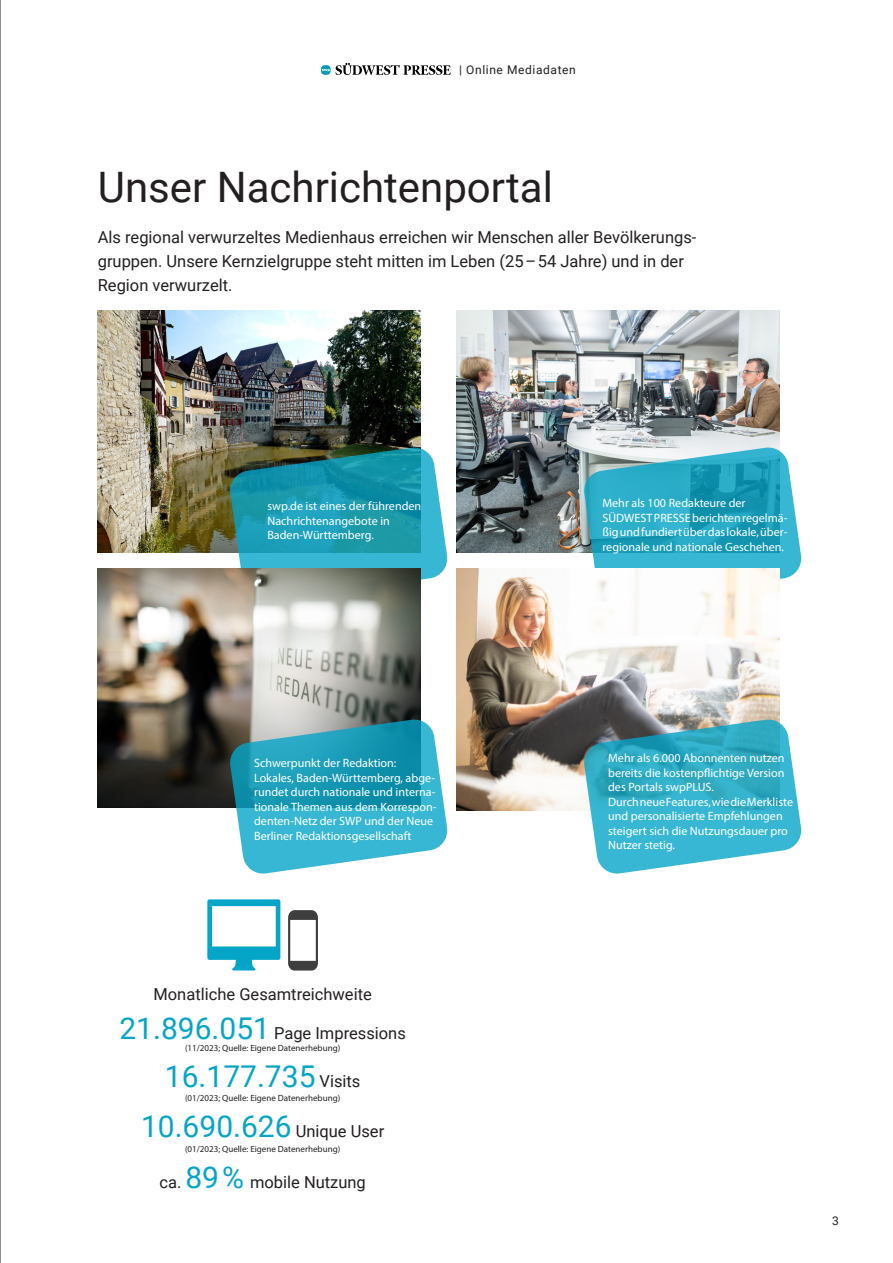
<style>
.page{position:relative;width:893px;height:1263px;background:#fff}
.page>*{position:absolute;margin:0;border:0;box-sizing:border-box;transform-origin:0 0}
.SWP_Headline_28{font:42px "Roboto";color:#231f20}
.t1{font:30px "Roboto";color:#05a5c8}
.SWP_Vorspann_11{font:16.5px/24px "Roboto";color:#231f20}
.t2{font:12.15px/14.5px "Myriad Pro";color:#fff}
.t3{font:12px "Roboto";letter-spacing:.05em;color:#231f20}
.SWP_rechtlicher_Text_Quellenangabe{font:9px "Myriad Pro";color:#231f20}
.s1{font-size:30px;color:#05a5c8}
.s2{font-size:16.5px;color:#231f20}
</style>
<div class="page">
<img style="left:98px;top:311px;width:322px;height:242px">
<svg style="left:207px;top:899px;width:73px;height:72px"></svg>
<svg style="left:288px;top:910px;width:30px;height:60px"></svg>
<svg style="left:229px;top:446px;width:219px;height:157px;background:#329baa"></svg>
<img style="left:98px;top:568px;width:322px;height:239px">
<svg style="left:229px;top:718px;width:219px;height:156px;background:#4aafc4"></svg>
<img style="left:457px;top:310px;width:322px;height:243px">
<svg style="left:583px;top:446px;width:219px;height:133px;background:#42afc7"></svg>
<img style="left:456px;top:568px;width:324px;height:243px">
<svg style="left:583px;top:718px;width:219px;height:156px;background:#52b5c9"></svg>
<div style="left:321px;top:65px;width:10px;height:10px;background:#12a0bc;border-radius:50%"></div>
<svg style="left:322px;top:63px;width:129px;height:12px"></svg>
<hr style="left:0;top:0;width:1px;height:1263px;background:#231f20">
<p class="t3" style="left:459px;top:62px;width:118px">| Online Mediadaten</p>
<p class="SWP_Headline_28" style="left:98px;top:157px;width:457px">Unser Nachrichtenportal</p>
<p class="SWP_Vorspann_11" style="left:98px;top:224px;width:600px">Als regional verwurzeltes Medienhaus erreichen wir Menschen aller Bevölkerungs&shy;gruppen. Unsere Kernzielgruppe steht mitten im Leben (25 – 54 Jahre) und in der<br>Region verwurzelt.</p>
<p class="t2" style="left:267px;top:499px;width:155px">swp.de ist eines der führenden<br>Nachrichtenangebote in<br>Baden-Württemberg.</p>
<p class="t2" style="left:254px;top:756px;width:184px">Schwerpunkt der Redaktion:<br>Lokales, Baden-Württemberg, abge&shy;rundet durch nationale und interna&shy;tionale Themen aus dem Korrespon&shy;denten-Netz der SWP und der Neue Berliner Redaktionsgesellschaft</p>
<p class="SWP_Vorspann_11" style="left:153px;top:981px;width:220px">Monatliche Gesamtreichweite</p>
<p class="SWP_Vorspann_11" style="left:119px;top:1020px;width:288px"><span class="s1">21.896.051</span> Page Impressions</p>
<p class="SWP_rechtlicher_Text_Quellenangabe" style="left:185px;top:1042px;width:157px">(11/2023; Quelle: Eigene Datenerhebung)</p>
<p class="t1" style="left:165px;top:1055px;width:197px">16.177.735 <span class="s2">Visits</span></p>
<p class="SWP_rechtlicher_Text_Quellenangabe" style="left:185px;top:1093px;width:157px">(01/2023; Quelle: Eigene Datenerhebung)</p>
<p class="t1" style="left:141px;top:1106px;width:245px">10.690.626 <span class="s2">Unique User</span></p>
<p class="SWP_rechtlicher_Text_Quellenangabe" style="left:185px;top:1143px;width:157px">(01/2023; Quelle: Eigene Datenerhebung)</p>
<p class="SWP_Vorspann_11" style="left:159px;top:1170px;width:208px">ca. <span class="s1">89 %</span> mobile Nutzung</p>
<p class="t2" style="left:602px;top:496px;width:186px">Mehr als 100 Redakteure der SÜDWEST PRESSE berichten regelmä&shy;ßig und fundiert über das lokale, über&shy;regionale und nationale Geschehen.</p>
<p class="t2" style="left:608px;top:751px;width:186px">Mehr als 6.000 Abonnenten nutzen bereits die kostenpflichtige Version des Portals swpPLUS.<br>Durch neue Features, wie die Merkliste und personalisierte Empfehlungen steigert sich die Nutzungsdauer pro<br>Nutzer stetig.</p>
<p class="t3" style="left:832px;top:1212px;width:8px">3</p>
</div>
